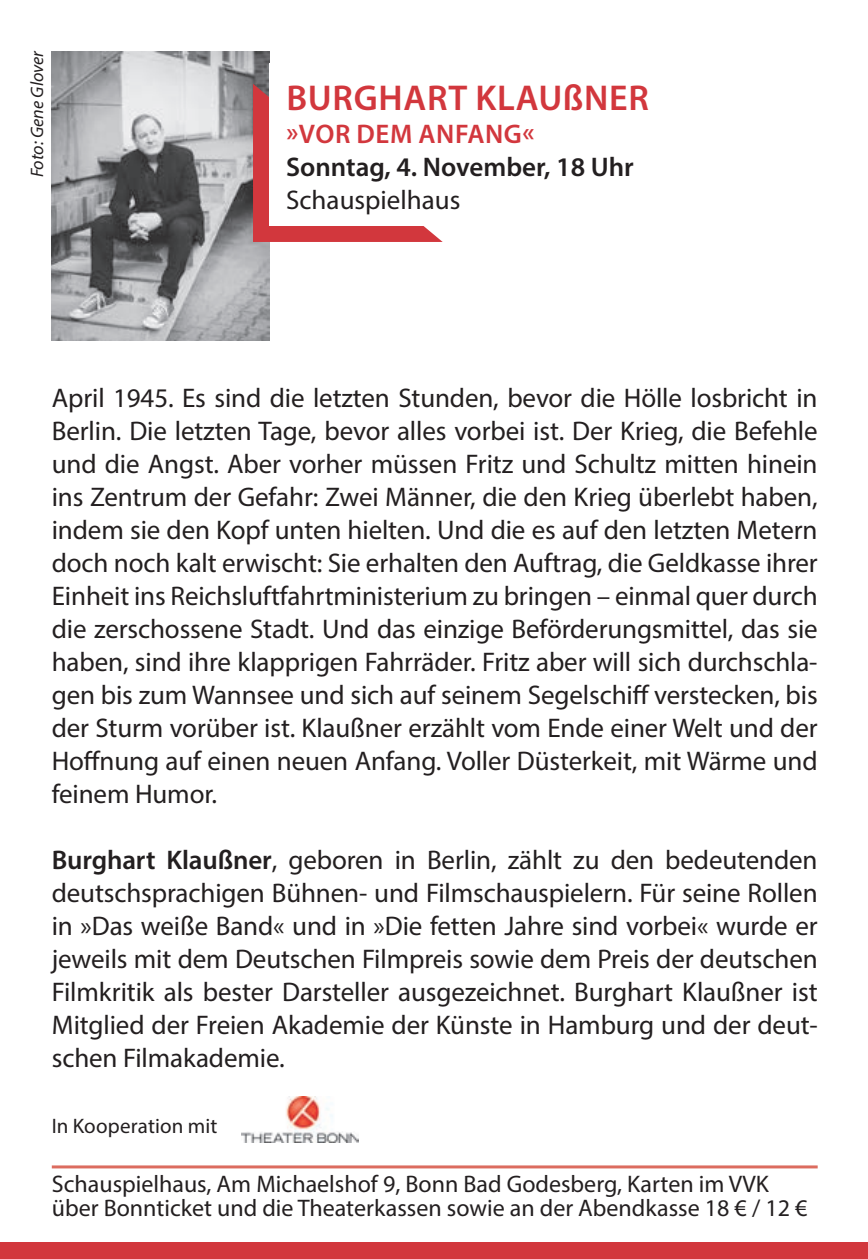
<style>
.page{position:relative;width:868px;height:1259px;background:#fff}
.page>*{position:absolute;margin:0;border:0;box-sizing:border-box;transform-origin:0 0}
.t1{font:600 36px "Myriad Pro";letter-spacing:.02em;color:#d2373d}
.t2{font:27px/33px "Myriad Pro";letter-spacing:-.005em;color:#231f20;text-align:justify}
.t3{font:600 27px "Myriad Pro";color:#231f20}
.t4{font:600 27px "Myriad Pro";letter-spacing:.02em;color:#d2373d}
.t5{font:24px/24px "Myriad Pro";color:#231f20}
.t6{font:21px "Myriad Pro";letter-spacing:.01em;color:#231f20}
.t7{font:italic 18px "Myriad Pro";color:#231f20}
.s1{font-weight:600}
</style>
<div class="page">
<div style="left:0;top:1242px;width:867px;height:17px;background:#d2373d"></div>
<img style="left:52px;top:51px;width:217px;height:290px">
<div style="left:253px;top:84px;width:189px;height:158px;background:#d2373d"></div>
<div style="left:269px;top:63px;width:451px;height:163px;background:#fff"></div>
<hr style="left:52px;top:1165px;width:765px;height:3px;background:#dc6c5f">
<img style="left:241px;top:1097px;width:118px;height:45px">
<p class="t7" style="left:26px;top:177px;width:128px;rotate:-90deg">Foto: Gene Glover</p>
<h1 class="t1" style="left:286px;top:75px;width:364px">BURGHART KLAUßNER</h1>
<p class="t4" style="left:286px;top:116px;width:249px">»VOR DEM ANFANG«</p>
<p class="t3" style="left:286px;top:149px;width:349px">Sonntag, 4. November, 18 Uhr</p>
<p class="t2" style="left:286px;top:183px;width:176px">Schauspielhaus</p>
<p class="t2" style="left:52px;top:381px;width:767px">April 1945. Es sind die letzten Stunden, bevor die Hölle losbricht in Berlin. Die letzten Tage, bevor alles vorbei ist. Der Krieg, die Befehle und die Angst. Aber vorher müssen Fritz und Schultz mitten hinein ins Zentrum der Gefahr: Zwei Männer, die den Krieg überlebt haben, indem sie den Kopf unten hielten. Und die es auf den letzten Metern doch noch kalt erwischt: Sie erhalten den Auftrag, die Geldkasse ihrer Einheit ins Reichsluftfahrtministerium zu bringen – einmal quer durch die zerschossene Stadt. Und das einzige Beförderungsmittel, das sie haben, sind ihre klapprigen Fahrräder. Fritz aber will sich durchschla&shy;gen bis zum Wannsee und sich auf seinem Segelschiff verstecken, bis der Sturm vorüber ist. Klaußner erzählt vom Ende einer Welt und der Hoffnung auf einen neuen Anfang. Voller Düsterkeit, mit Wärme und feinem Humor.</p>
<p class="t2" style="left:52px;top:842px;width:767px"><span class="s1">Burghart Klaußner</span>, geboren in Berlin, zählt zu den bedeutenden deutschsprachigen Bühnen- und Filmschauspielern. Für seine Rollen in »Das weiße Band« und in »Die fetten Jahre sind vorbei« wurde er jeweils mit dem Deutschen Filmpreis sowie dem Preis der deutschen Filmkritik als bester Darsteller ausgezeichnet. Burghart Klaußner ist Mitglied der Freien Akademie der Künste in Hamburg und der deut&shy;schen Filmakademie.</p>
<p class="t6" style="left:52px;top:1113px;width:167px">In Kooperation mit</p>
<p class="t5" style="left:52px;top:1172px;width:757px">Schauspielhaus, Am Michaelshof 9, Bonn Bad Godesberg, Karten im VVK über Bonnticket und die Theaterkassen sowie an der Abendkasse 18 € / 12 €</p>
</div>
